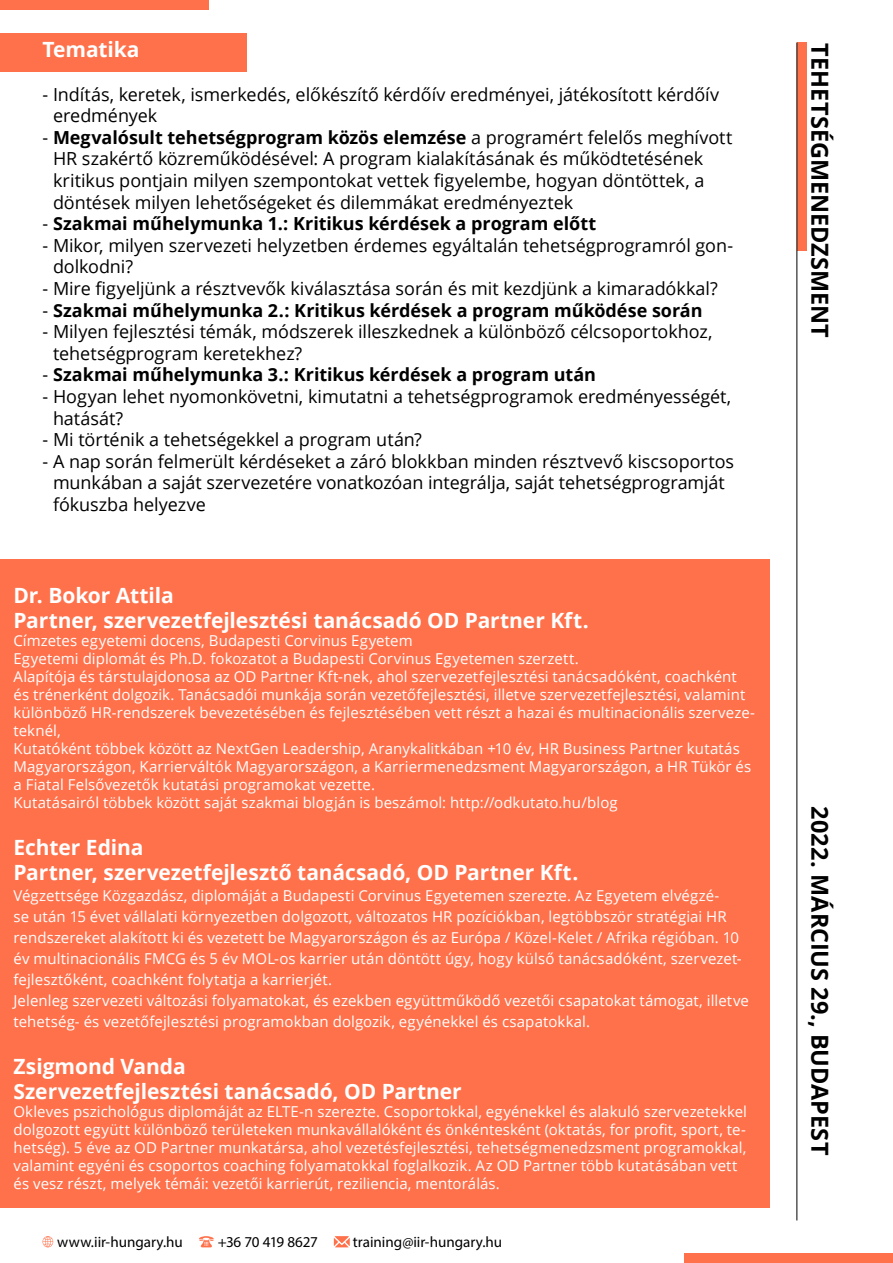
<style>
.page{position:relative;width:893px;height:1263px;background:#fff}
.page>*{position:absolute;margin:0;border:0;box-sizing:border-box;transform-origin:0 0}
.t1{font:700 23.4px "Open Sans";letter-spacing:.005em;color:#000}
.t2{font:700 21px/25.2px "Open Sans";color:#fff}
.t3{font:18px/21.6px "Open Sans";letter-spacing:-.005em;color:#000}
.t4{font:700 18px "Open Sans";color:#000}
.t5{font:15.15px "Myriad Pro";letter-spacing:-.005em;color:#000}
.t6{font:15.15px "Myriad Pro";letter-spacing:-.025em;color:#000}
.t7{font:15px/18px "Open Sans";letter-spacing:.005em;color:#fff}
.s1{font-weight:700}
.s2{font-weight:400}
</style>
<div class="page">
<div style="left:0;top:0;width:208px;height:10px;background:#ff714b"></div>
<div style="left:685px;top:1253px;width:208px;height:10px;background:#ff714b"></div>
<div style="left:797px;top:43px;width:10px;height:208px;background:#ff714b"></div>
<hr style="left:796px;top:43px;width:1px;height:1177px;background:#000">
<svg style="left:43px;top:1236px;width:10px;height:11px"></svg>
<svg style="left:199px;top:1236px;width:15px;height:11px"></svg>
<svg style="left:334px;top:1236px;width:16px;height:11px"></svg>
<div style="left:0;top:559px;width:770px;height:649px;background:#ff714b"></div>
<div style="left:0;top:33px;width:247px;height:38px;background:#ff714b"></div>
<h2 class="t2" style="left:43px;top:37px;width:98px">Tematika</h2>
<p class="t3" style="left:53px;top:83px;width:668px;text-indent:-10px">- Indítás, keretek, ismerkedés, előkészítő kérdőív eredményei, játékosított kérdőív eredmények</p>
<p class="t3" style="left:53px;top:126px;width:681px;text-indent:-10px">- <span class="s1">Megvalósult tehetségprogram közös elemzése</span> a programért felelős meghívott HR szakértő közreműködésével: A program kialakításának és működtetésének kritikus pontjain milyen szempontokat vettek figyelembe, hogyan döntöttek, a döntések milyen lehetőségeket és dilemmákat eredményeztek</p>
<p class="t4" style="left:43px;top:211px;width:555px"><span class="s2">-</span> Szakmai műhelymunka 1.: Kritikus kérdések a program előtt</p>
<p class="t3" style="left:53px;top:234px;width:682px;text-indent:-10px">- Mikor, milyen szervezeti helyzetben érdemes egyáltalán tehetségprogramról gon&shy;dolkodni?</p>
<p class="t3" style="left:43px;top:277px;width:677px">- Mire figyeljünk a résztvevők kiválasztása során és mit kezdjünk a kimaradókkal?</p>
<p class="t4" style="left:43px;top:297px;width:661px"><span class="s2">-</span> Szakmai műhelymunka 2.: Kritikus kérdések a program működése során</p>
<p class="t3" style="left:53px;top:320px;width:661px;text-indent:-10px">- Milyen fejlesztési témák, módszerek illeszkednek a különböző célcsoportokhoz, tehetségprogram keretekhez?</p>
<p class="t4" style="left:43px;top:362px;width:555px"><span class="s2">-</span> Szakmai műhelymunka 3.: Kritikus kérdések a program után</p>
<p class="t3" style="left:53px;top:385px;width:680px;text-indent:-10px">- Hogyan lehet nyomonkövetni, kimutatni a tehetségprogramok eredményességét, hatását?</p>
<p class="t3" style="left:43px;top:428px;width:381px">- Mi történik a tehetségekkel a program után?</p>
<p class="t3" style="left:53px;top:450px;width:683px;text-indent:-10px">- A nap során felmerült kérdéseket a záró blokkban minden résztvevő kiscsoportos munkában a saját szervezetére vonatkozóan integrálja, saját tehetségprogramját fókuszba helyezve</p>
<h2 class="t2" style="left:13px;top:582px;width:577px">Dr. Bokor Attila<br>Partner, szervezetfejlesztési tanácsadó OD Partner Kft.</h2>
<p class="t7" style="left:13px;top:631px;width:743px">Címzetes egyetemi docens, Budapesti Corvinus Egyetem<br>Egyetemi diplomát és Ph.D. fokozatot a Budapesti Corvinus Egyetemen szerzett.<br>Alapítója és társtulajdonosa az OD Partner Kft-nek, ahol szervezetfejlesztési tanácsadóként, coachként és trénerként dolgozik. Tanácsadói munkája során vezetőfejlesztési, illetve szervezetfejlesztési, valamint különböző HR-rendszerek bevezetésében és fejlesztésében vett részt a hazai és multinacionális szerveze&shy;teknél,<br>Kutatóként többek között az NextGen Leadership, Aranykalitkában +10 év, HR Business Partner kutatás Magyarországon, Karrierváltók Magyarországon, a Karriermenedzsment Magyarországon, a HR Tükör és a Fiatal Felsővezetők kutatási programokat vezette.<br>Kutatásairól többek között saját szakmai blogján is beszámol: http://odkutato.hu/blog</p>
<h2 class="t2" style="left:13px;top:834px;width:566px">Echter Edina<br>Partner, szervezetfejlesztő tanácsadó, OD Partner Kft.</h2>
<p class="t7" style="left:13px;top:885px;width:737px;line-height:21px">Végzettsége Közgazdász, diplomáját a Budapesti Corvinus Egyetemen szerezte. Az Egyetem elvégzé-<br>se után 15 évet vállalati környezetben dolgozott, változatos HR pozíciókban, legtöbbször stratégiai HR rendszereket alakított ki és vezetett be Magyarországon és az Európa / Közel-Kelet / Afrika régióban. 10 év multinacionális FMCG és 5 év MOL-os karrier után döntött úgy, hogy külső tanácsadóként, szervezet&shy;fejlesztőként, coachként folytatja a karrierjét.<br>Jelenleg szervezeti változási folyamatokat, és ezekben együttműködő vezetői csapatokat támogat, illetve tehetség- és vezetőfejlesztési programokban dolgozik, egyénekkel és csapatokkal.</p>
<h2 class="t2" style="left:13px;top:1053px;width:450px">Zsigmond Vanda<br>Szervezetfejlesztési tanácsadó, OD Partner</h2>
<p class="t7" style="left:13px;top:1102px;width:735px">Okleves pszichológus diplomáját az ELTE-n szerezte. Csoportokkal, egyénekkel és alakuló szervezetekkel dolgozott együtt különböző területeken munkavállalóként és önkéntesként (oktatás, for profit, sport, te&shy;hetség). 5 éve az OD Partner munkatársa, ahol vezetésfejlesztési, tehetségmenedzsment programokkal, valamint egyéni és csoportos coaching folyamatokkal foglalkozik. Az OD Partner több kutatásában vett és vesz részt, melyek témái: vezetői karrierút, reziliencia, mentorálás.</p>
<p class="t5" style="left:57px;top:1233px;width:127px">www.iir-hungary.hu</p>
<p class="t6" style="left:218px;top:1233px;width:102px">+36 70 419 8627</p>
<p class="t5" style="left:353px;top:1233px;width:151px">training@iir-hungary.hu</p>
<h1 class="t1" style="left:836px;top:43px;width:296px;rotate:90deg">TEHETSÉGMENEDZSMENT</h1>
<h1 class="t1" style="left:836px;top:806px;width:351px;rotate:90deg">2022. MÁRCIUS 29., BUDAPEST</h1>
</div>
